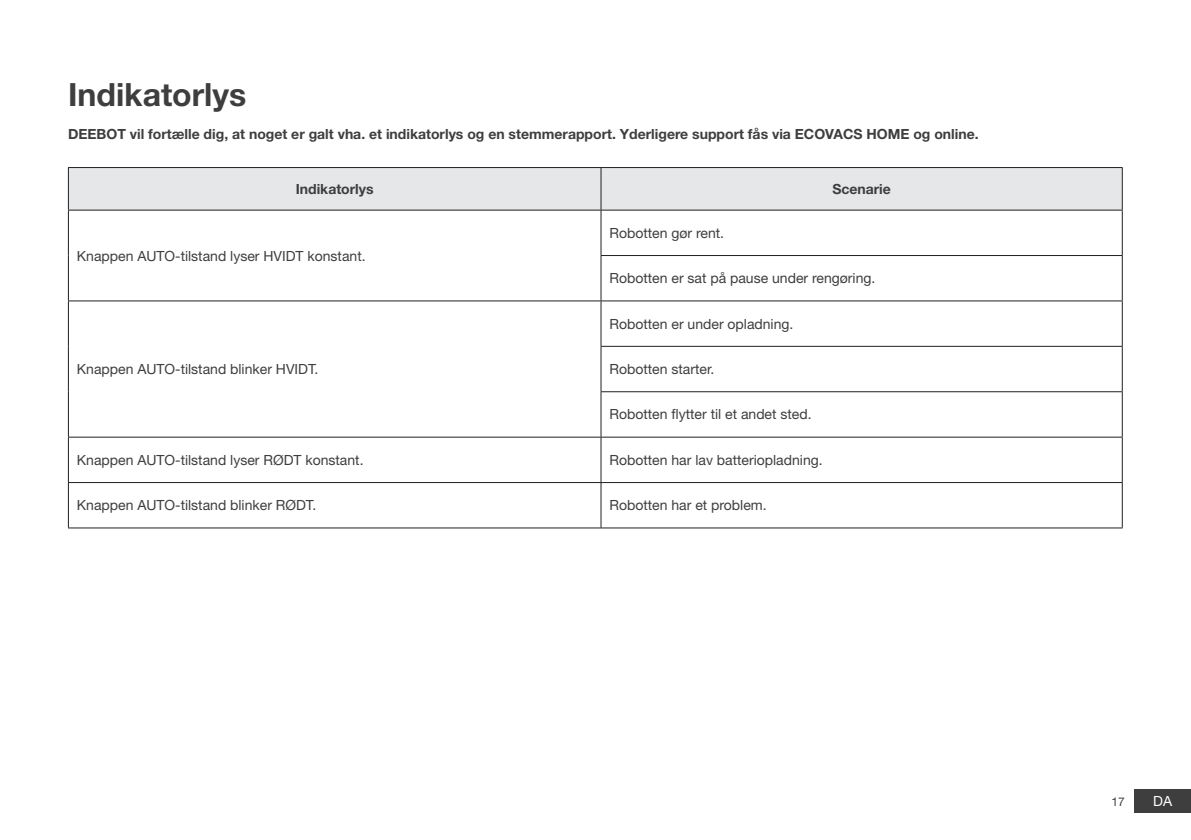
<style>
.page{position:relative;width:1191px;height:840px;background:#fff}
.page>*{position:absolute;margin:0;border:0;box-sizing:border-box;transform-origin:0 0}
.t1{font:700 32px "Helvetica Neue LT Pro";color:#3e3e3f}
.t2{font:14px "Helvetica Neue LT Pro";color:#3e3e3f}
.t3{font:700 14px "Helvetica Neue LT Pro";color:#3e3e3f}
.t4{font:14px "Helvetica Neue LT Pro";color:#fff}
.t5{font:12px "Helvetica Neue LT Pro";color:#3e3e3f}
</style>
<div class="page">
<div style="left:1134px;top:788px;width:57px;height:24px;background:#3e3e3f"></div>
<div style="left:69px;top:168px;width:1053px;height:42px;background:#e6e7e9"></div>
<hr style="left:68px;top:167px;width:533px;height:1px;background:#231f20">
<hr style="left:68px;top:168px;width:1px;height:42px;background:#231f20">
<hr style="left:601px;top:167px;width:521px;height:1px;background:#231f20">
<hr style="left:600px;top:168px;width:1px;height:42px;background:#231f20">
<hr style="left:1122px;top:168px;width:1px;height:42px;background:#231f20">
<hr style="left:68px;top:210px;width:533px;height:1px;background:#231f20">
<hr style="left:68px;top:210px;width:1px;height:45px;background:#231f20">
<hr style="left:68px;top:255px;width:1px;height:45px;background:#231f20">
<hr style="left:601px;top:210px;width:521px;height:1px;background:#231f20">
<hr style="left:600px;top:210px;width:1px;height:45px;background:#231f20">
<hr style="left:1122px;top:210px;width:1px;height:45px;background:#231f20">
<hr style="left:600px;top:255px;width:522px;height:1px;background:#231f20">
<hr style="left:600px;top:256px;width:1px;height:44px;background:#231f20">
<hr style="left:1122px;top:256px;width:1px;height:44px;background:#231f20">
<hr style="left:68px;top:300px;width:533px;height:1px;background:#231f20">
<hr style="left:68px;top:301px;width:1px;height:45px;background:#231f20">
<hr style="left:68px;top:346px;width:1px;height:45px;background:#231f20">
<hr style="left:68px;top:391px;width:1px;height:45px;background:#231f20">
<hr style="left:601px;top:300px;width:521px;height:1px;background:#231f20">
<hr style="left:600px;top:301px;width:1px;height:45px;background:#231f20">
<hr style="left:1122px;top:301px;width:1px;height:45px;background:#231f20">
<hr style="left:600px;top:346px;width:522px;height:1px;background:#231f20">
<hr style="left:600px;top:346px;width:1px;height:45px;background:#231f20">
<hr style="left:1122px;top:346px;width:1px;height:45px;background:#231f20">
<hr style="left:600px;top:391px;width:522px;height:1px;background:#231f20">
<hr style="left:600px;top:392px;width:1px;height:44px;background:#231f20">
<hr style="left:1122px;top:392px;width:1px;height:44px;background:#231f20">
<hr style="left:68px;top:436px;width:533px;height:1px;background:#231f20">
<hr style="left:68px;top:437px;width:1px;height:45px;background:#231f20">
<hr style="left:601px;top:436px;width:521px;height:1px;background:#231f20">
<hr style="left:600px;top:437px;width:1px;height:45px;background:#231f20">
<hr style="left:1122px;top:437px;width:1px;height:45px;background:#231f20">
<hr style="left:68px;top:482px;width:533px;height:1px;background:#231f20">
<hr style="left:68px;top:482px;width:1px;height:45px;background:#231f20">
<hr style="left:601px;top:482px;width:521px;height:1px;background:#231f20">
<hr style="left:600px;top:482px;width:1px;height:45px;background:#231f20">
<hr style="left:1122px;top:482px;width:1px;height:45px;background:#231f20">
<hr style="left:68px;top:527px;width:533px;height:1px;background:#231f20">
<hr style="left:601px;top:527px;width:521px;height:1px;background:#231f20">
<p class="t1" style="left:68px;top:75px;width:180px">Indikatorlys</p>
<p class="t3" style="left:68px;top:125px;width:912px">DEEBOT vil fortælle dig, at noget er galt vha. et indikatorlys og en stemmerapport. Yderligere support fås via ECOVACS HOME og online.</p>
<p class="t3" style="left:296px;top:180px;width:79px">Indikatorlys</p>
<p class="t3" style="left:832px;top:180px;width:60px">Scenarie</p>
<p class="t2" style="left:77px;top:247px;width:290px">Knappen AUTO-tilstand lyser HVIDT konstant.</p>
<p class="t2" style="left:77px;top:360px;width:243px">Knappen AUTO-tilstand blinker HVIDT.</p>
<p class="t2" style="left:609px;top:224px;width:116px">Robotten gør rent.</p>
<p class="t2" style="left:609px;top:270px;width:267px">Robotten er sat på pause under rengøring.</p>
<p class="t2" style="left:609px;top:315px;width:185px">Robotten er under opladning.</p>
<p class="t2" style="left:609px;top:360px;width:106px">Robotten starter.</p>
<p class="t2" style="left:609px;top:406px;width:204px">Robotten flytter til et andet sted.</p>
<p class="t2" style="left:77px;top:451px;width:288px">Knappen AUTO-tilstand lyser RØDT konstant.</p>
<p class="t2" style="left:609px;top:451px;width:215px">Robotten har lav batteriopladning.</p>
<p class="t2" style="left:77px;top:496px;width:241px">Knappen AUTO-tilstand blinker RØDT.</p>
<p class="t2" style="left:609px;top:496px;width:159px">Robotten har et problem.</p>
<p class="t5" style="left:1111px;top:794px;width:15px">17</p>
<p class="t4" style="left:1153px;top:792px;width:20px">DA</p>
</div>
